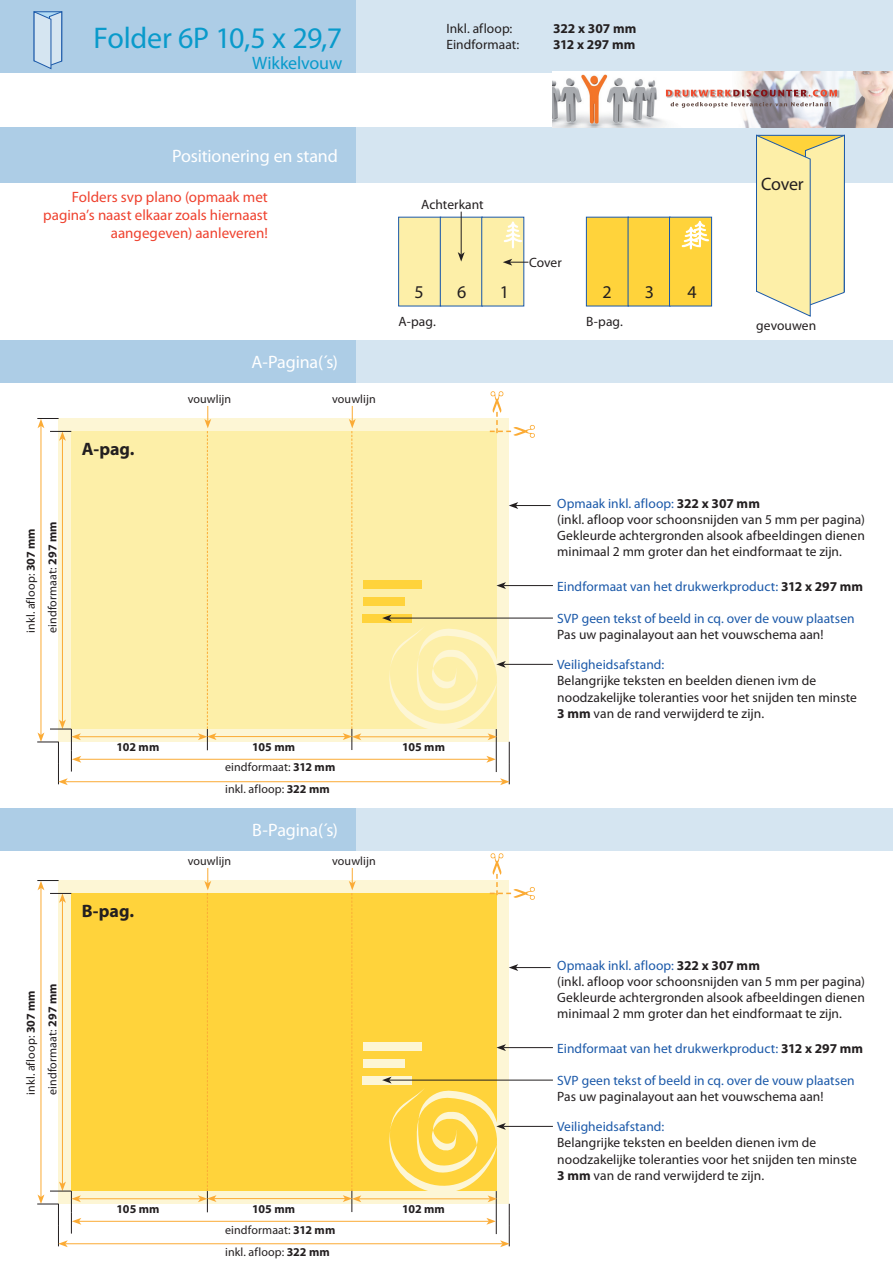
<style>
.page{position:relative;width:893px;height:1263px;background:#fff}
.page>*{position:absolute;margin:0;border:0;box-sizing:border-box;transform-origin:0 0}
.t1{font:30px "Myriad Pro";letter-spacing:-.01em;color:#099acb}
.t2{font:18px "Myriad Pro";letter-spacing:-.01em;color:#fff}
.t3{font:700 18px "Myriad Pro";letter-spacing:-.005em;color:#231f20}
.t4{font:18px "Myriad Pro";letter-spacing:-.02em;color:#231f20}
.t5{font:18px "Myriad Pro";letter-spacing:-.005em;color:#099acb}
.t6{font:15px/18px "Myriad Pro";color:#ef422f;text-align:right}
.t7{font:13.5px/16.2px "Myriad Pro";letter-spacing:.005em;color:#231f20}
.t8{font:13.5px "Myriad Pro";letter-spacing:.005em;color:#1b59a9}
.t9{font:700 13.5px/16.2px "Myriad Pro";letter-spacing:-.005em;color:#231f20}
.t10{font:12px "Myriad Pro";letter-spacing:.01em;color:#231f20}
.t11{font:700 12px "Myriad Pro";letter-spacing:.005em;color:#231f20}
.s1{font-weight:700}
.s2{color:#1b59a9}
.s3{font-weight:700;color:#231f20}
</style>
<div class="page">
<div style="left:0;top:0;width:893px;height:72px;background:#d5e5f1"></div>
<div style="left:0;top:0;width:355px;height:72px;background:#adcde6"></div>
<div style="left:0;top:128px;width:893px;height:55px;background:#d5e5f1"></div>
<div style="left:0;top:128px;width:355px;height:55px;background:#adcde6"></div>
<div style="left:0;top:340px;width:893px;height:43px;background:#d5e5f1"></div>
<div style="left:0;top:340px;width:355px;height:43px;background:#adcde6"></div>
<div style="left:0;top:808px;width:893px;height:42px;background:#d5e5f1"></div>
<div style="left:0;top:808px;width:355px;height:42px;background:#adcde6"></div>
<img style="left:553px;top:72px;width:340px;height:55px">
<div style="left:59px;top:419px;width:450px;height:323px;background:#fdf6d5"></div>
<div style="left:59px;top:881px;width:450px;height:323px;background:#fdf6d5"></div>
<div style="left:71px;top:431px;width:425px;height:298px;background:#fdefa8"></div>
<div style="left:71px;top:893px;width:425px;height:298px;background:#ffd33b"></div>
<hr style="left:41px;top:426px;width:1px;height:309px;background:#fbab35">
<hr style="left:41px;top:888px;width:1px;height:309px;background:#fbab35">
<hr style="left:62px;top:438px;width:1px;height:284px;background:#fbab35">
<hr style="left:62px;top:900px;width:1px;height:284px;background:#fbab35">
<svg style="left:37px;top:418px;width:34px;height:23px"></svg>
<svg style="left:37px;top:880px;width:34px;height:23px"></svg>
<svg style="left:490px;top:391px;width:45px;height:47px"></svg>
<svg style="left:490px;top:853px;width:45px;height:47px"></svg>
<hr style="left:79px;top:736px;width:121px;height:1px;background:#fbab35">
<hr style="left:79px;top:1198px;width:121px;height:1px;background:#fbab35">
<hr style="left:214px;top:736px;width:131px;height:1px;background:#fbab35">
<hr style="left:214px;top:1198px;width:131px;height:1px;background:#fbab35">
<hr style="left:359px;top:736px;width:131px;height:1px;background:#fbab35">
<hr style="left:359px;top:1198px;width:131px;height:1px;background:#fbab35">
<hr style="left:79px;top:759px;width:410px;height:1px;background:#fbab35">
<hr style="left:79px;top:1221px;width:410px;height:1px;background:#fbab35">
<hr style="left:65px;top:781px;width:438px;height:1px;background:#fbab35">
<svg style="left:37px;top:719px;width:44px;height:66px"></svg>
<hr style="left:65px;top:1243px;width:438px;height:1px;background:#fbab35">
<svg style="left:37px;top:1181px;width:44px;height:66px"></svg>
<hr style="left:516px;top:505px;width:35px;height:1px;background:#231f20">
<svg style="left:509px;top:502px;width:9px;height:7px"></svg>
<hr style="left:516px;top:967px;width:35px;height:1px;background:#231f20">
<svg style="left:509px;top:964px;width:9px;height:7px"></svg>
<hr style="left:504px;top:585px;width:49px;height:1px;background:#231f20">
<svg style="left:496px;top:582px;width:10px;height:7px"></svg>
<hr style="left:504px;top:1047px;width:49px;height:1px;background:#231f20">
<svg style="left:496px;top:1044px;width:10px;height:7px"></svg>
<hr style="left:503px;top:664px;width:50px;height:1px;background:#231f20">
<hr style="left:503px;top:1126px;width:50px;height:1px;background:#231f20">
<div style="left:363px;top:580px;width:59px;height:9px;background:#ffd33b"></div>
<div style="left:363px;top:597px;width:42px;height:9px;background:#ffd33b"></div>
<div style="left:363px;top:614px;width:49px;height:9px;background:#ffd33b"></div>
<div style="left:363px;top:1042px;width:59px;height:9px;background:#fdf6d5"></div>
<div style="left:363px;top:1059px;width:42px;height:9px;background:#fdf6d5"></div>
<div style="left:363px;top:1076px;width:49px;height:9px;background:#fdf6d5"></div>
<svg style="left:343px;top:406px;width:18px;height:344px"></svg>
<svg style="left:343px;top:868px;width:18px;height:344px"></svg>
<svg style="left:198px;top:406px;width:18px;height:344px"></svg>
<svg style="left:198px;top:868px;width:18px;height:344px"></svg>
<hr style="left:389px;top:618px;width:164px;height:1px;background:#231f20">
<svg style="left:382px;top:615px;width:128px;height:170px"></svg>
<hr style="left:389px;top:1080px;width:164px;height:1px;background:#231f20">
<svg style="left:382px;top:1077px;width:128px;height:170px"></svg>
<svg style="left:756px;top:135px;width:89px;height:182px;background:#f2e7aa"></svg>
<svg style="left:34px;top:11px;width:28px;height:58px;background:#b8d0e6"></svg>
<div style="left:398px;top:217px;width:43px;height:89px;background:#fdefa8;border:1px solid #1b59a9"></div>
<div style="left:440px;top:217px;width:43px;height:89px;background:#fdefa8;border:1px solid #1b59a9"></div>
<div style="left:481px;top:217px;width:43px;height:89px;background:#fdefa8;border:1px solid #1b59a9"></div>
<svg style="left:504px;top:221px;width:18px;height:27px"></svg>
<div style="left:586px;top:217px;width:43px;height:89px;background:#ffd33b;border:1px solid #1b59a9"></div>
<div style="left:628px;top:217px;width:42px;height:89px;background:#ffd33b"></div>
<div style="left:669px;top:217px;width:43px;height:89px;background:#ffd33b;border:1px solid #1b59a9"></div>
<svg style="left:682px;top:221px;width:27px;height:28px"></svg>
<svg style="left:503px;top:259px;width:25px;height:7px"></svg>
<hr style="left:461px;top:212px;width:1px;height:42px;background:#231f20">
<svg style="left:458px;top:252px;width:7px;height:10px"></svg>
<h1 class="t1" style="left:94px;top:19px;width:250px">Folder 6P 10,5 x 29,7</h1>
<h2 class="t5" style="left:252px;top:52px;width:92px">Wikkelvouw</h2>
<p class="t7" style="left:446px;top:20px;width:74px">Inkl. afloop:<br>Eindformaat:</p>
<p class="t9" style="left:553px;top:20px;width:85px">322 x 307 mm<br>312 x 297 mm</p>
<h2 class="t2" style="left:172px;top:145px;width:167px">Positionering en stand</h2>
<p class="t6" style="left:43px;top:188px;width:226px">Folders svp plano (opmaak met pagina’s naast elkaar zoals hiernaast aangegeven) aanleveren!</p>
<p class="t10" style="left:24px;top:633px;width:106px;rotate:-90deg">inkl. afloop: <span class="s1">307 mm</span></p>
<p class="t10" style="left:45px;top:633px;width:113px;rotate:-90deg">eindformaat: <span class="s1">297 mm</span></p>
<h2 class="t3" style="left:82px;top:438px;width:54px">A-pag.</h2>
<p class="t10" style="left:188px;top:391px;width:45px">vouwlijn</p>
<h2 class="t2" style="left:251px;top:351px;width:88px">A-Pagina(´s)</h2>
<p class="t10" style="left:332px;top:391px;width:45px">vouwlijn</p>
<p class="t11" style="left:117px;top:739px;width:44px">102 mm</p>
<p class="t10" style="left:24px;top:1095px;width:106px;rotate:-90deg">inkl. afloop: <span class="s1">307 mm</span></p>
<p class="t10" style="left:45px;top:1095px;width:113px;rotate:-90deg">eindformaat: <span class="s1">297 mm</span></p>
<h2 class="t3" style="left:82px;top:900px;width:54px">B-pag.</h2>
<p class="t11" style="left:252px;top:739px;width:44px">105 mm</p>
<p class="t10" style="left:225px;top:760px;width:112px">eindformaat: <span class="s1">312 mm</span></p>
<p class="t10" style="left:225px;top:782px;width:106px">inkl. afloop: <span class="s1">322 mm</span></p>
<p class="t10" style="left:188px;top:853px;width:45px">vouwlijn</p>
<h2 class="t2" style="left:252px;top:819px;width:87px">B-Pagina(´s)</h2>
<p class="t10" style="left:332px;top:853px;width:45px">vouwlijn</p>
<p class="t11" style="left:117px;top:1201px;width:44px">105 mm</p>
<p class="t11" style="left:252px;top:1201px;width:44px">105 mm</p>
<p class="t10" style="left:225px;top:1222px;width:112px">eindformaat: <span class="s1">312 mm</span></p>
<p class="t10" style="left:225px;top:1244px;width:106px">inkl. afloop: <span class="s1">322 mm</span></p>
<p class="t7" style="left:421px;top:196px;width:64px">Achterkant</p>
<p class="t7" style="left:529px;top:254px;width:34px">Cover</p>
<h2 class="t4" style="left:415px;top:281px;width:11px">5</h2>
<h2 class="t4" style="left:457px;top:281px;width:11px">6</h2>
<h2 class="t4" style="left:500px;top:281px;width:11px">1</h2>
<h2 class="t4" style="left:602px;top:281px;width:11px">2</h2>
<h2 class="t4" style="left:645px;top:281px;width:11px">3</h2>
<h2 class="t4" style="left:688px;top:281px;width:11px">4</h2>
<p class="t7" style="left:398px;top:313px;width:39px">A-pag.</p>
<p class="t7" style="left:586px;top:313px;width:38px">B-pag.</p>
<h2 class="t4" style="left:761px;top:173px;width:44px">Cover</h2>
<p class="t7" style="left:756px;top:318px;width:62px">gevouwen</p>
<p class="t7" style="left:557px;top:495px;width:309px"><span class="s2">Opmaak inkl. afloop:</span> <span class="s1">322 x 307 mm<br></span>(inkl. afloop voor schoonsnijden van 5 mm per pagina)<br>Gekleurde achtergronden alsook afbeeldingen dienen minimaal 2 mm groter dan het eindformaat te zijn.</p>
<p class="t8" style="left:557px;top:578px;width:307px">Eindformaat van het drukwerkproduct: <span class="s3">312 x 297 mm</span></p>
<p class="t8" style="left:557px;top:610px;width:299px">SVP geen tekst of beeld in cq. over de vouw plaatsen</p>
<p class="t7" style="left:557px;top:626px;width:268px">Pas uw paginalayout aan het vouwschema aan!</p>
<p class="t11" style="left:402px;top:739px;width:44px">105 mm</p>
<p class="t11" style="left:402px;top:1201px;width:44px">102 mm</p>
<p class="t8" style="left:557px;top:656px;width:109px">Veiligheidsafstand:</p>
<p class="t7" style="left:557px;top:673px;width:301px">Belangrijke teksten en beelden dienen ivm de noodzakelijke toleranties voor het snijden ten minste<br><span class="s1">3 mm</span> van de rand verwijderd te zijn.</p>
<p class="t7" style="left:557px;top:957px;width:309px"><span class="s2">Opmaak inkl. afloop:</span> <span class="s1">322 x 307 mm<br></span>(inkl. afloop voor schoonsnijden van 5 mm per pagina)<br>Gekleurde achtergronden alsook afbeeldingen dienen minimaal 2 mm groter dan het eindformaat te zijn.</p>
<p class="t8" style="left:557px;top:1040px;width:307px">Eindformaat van het drukwerkproduct: <span class="s3">312 x 297 mm</span></p>
<p class="t8" style="left:557px;top:1072px;width:299px">SVP geen tekst of beeld in cq. over de vouw plaatsen</p>
<p class="t7" style="left:557px;top:1088px;width:268px">Pas uw paginalayout aan het vouwschema aan!</p>
<p class="t8" style="left:557px;top:1118px;width:109px">Veiligheidsafstand:</p>
<p class="t7" style="left:557px;top:1134px;width:301px">Belangrijke teksten en beelden dienen ivm de noodzakelijke toleranties voor het snijden ten minste<br><span class="s1">3 mm</span> van de rand verwijderd te zijn.</p>
</div>
